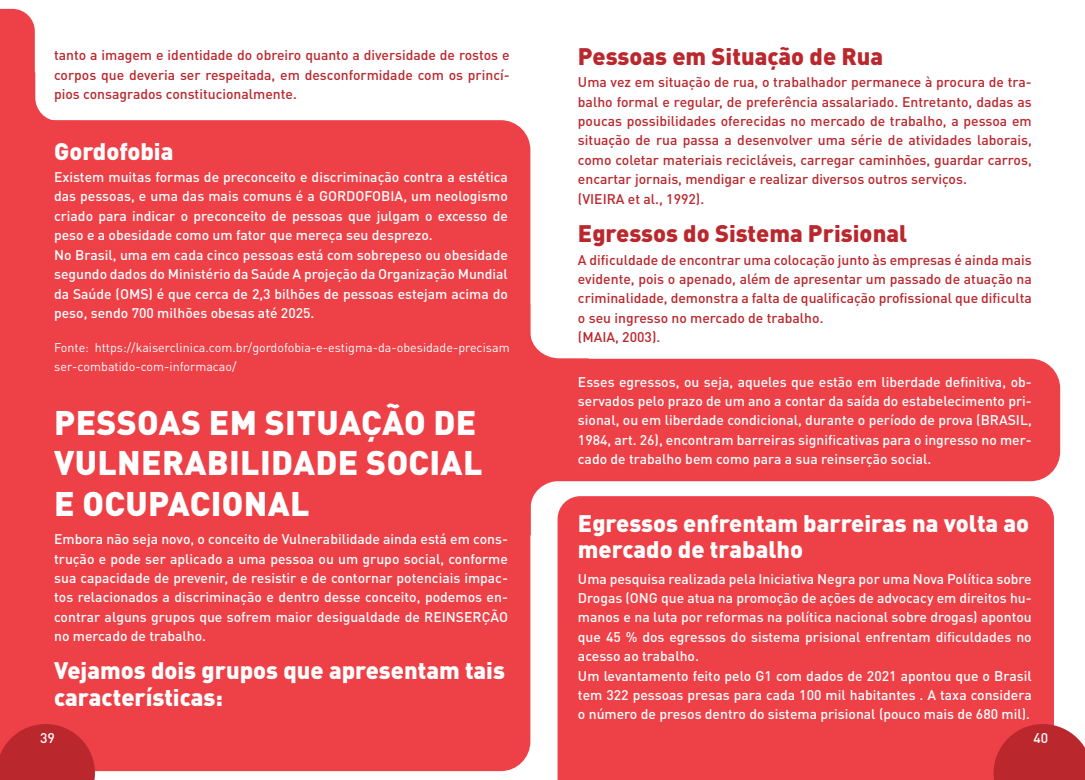
<style>
.page{position:relative;width:1085px;height:780px;background:#fff}
.page>*{position:absolute;margin:0;border:0;box-sizing:border-box;transform-origin:0 0}
.t1{font:900 33.75px/40.5px "DIN Pro";letter-spacing:.01em;color:#fff}
.t2{font:900 23.62px/26.2px "DIN Pro";color:#fff}
.t3{font:900 23.62px "DIN Pro";color:#ba272d}
.t4{font:500 13.88px/19.4px "DIN Pro";color:#fff}
.t5{font:500 13.88px/19.4px "DIN Pro";color:#ba272d}
.t6{font:12.5px/19.4px "DIN Pro";color:#fff}
</style>
<div class="page">
<div style="left:557px;top:496px;width:496px;height:284px;background:#ee4047"></div>
<div style="left:0;top:120px;width:530px;height:651px;background:#ee4047"></div>
<svg style="left:501px;top:478px;width:88px;height:57px"></svg>
<div style="left:484px;top:359px;width:575px;height:122px;background:#ee4047;border-radius:30px"></div>
<svg style="left:500px;top:304px;width:88px;height:58px"></svg>
<svg style="left:0;top:9px;width:79px;height:137px"></svg>
<svg style="left:0;top:724px;width:95px;height:56px"></svg>
<svg style="left:993px;top:724px;width:91px;height:56px"></svg>
<p class="t5" style="left:54px;top:45px;width:457px;text-align:justify">tanto a imagem e identidade do obreiro quanto a diversidade de rostos e corpos que deveria ser respeitada, em desconformidade com os princí&shy;pios consagrados constitucionalmente.</p>
<h2 class="t2" style="left:54px;top:137px;width:121px">Gordofobia</h2>
<p class="t4" style="left:54px;top:167px;width:455px">Existem muitas formas de preconceito e discriminação contra a estética das pessoas, e uma das mais comuns é a GORDOFOBIA, um neologismo criado para indicar o preconceito de pessoas que julgam o excesso de peso e a obesidade como um fator que mereça seu desprezo.<br>No Brasil, uma em cada cinco pessoas está com sobrepeso ou obesidade segundo dados do Ministério da Saúde A projeção da Organização Mundial da Saúde (OMS) é que cerca de 2,3 bilhões de pessoas estejam acima do peso, sendo 700 milhões obesas até 2025.</p>
<p class="t6" style="left:54px;top:337px;width:457px">Fonte: https://kaiserclinica.com.br/gordofobia-e-estigma-da-obesidade-precisam ser-combatido-com-informacao/</p>
<h1 class="t1" style="left:54px;top:401px;width:430px">PESSOAS EM SITUAÇÃO DE<br>VULNERABILIDADE SOCIAL<br>E OCUPACIONAL</h1>
<p class="t4" style="left:54px;top:529px;width:455px;text-align:justify">Embora não seja novo, o conceito de Vulnerabilidade ainda está em cons&shy;trução e pode ser aplicado a uma pessoa ou um grupo social, conforme sua capacidade de prevenir, de resistir e de contornar potenciais impac&shy;tos relacionados a discriminação e dentro desse conceito, podemos en&shy;contrar alguns grupos que sofrem maior desigualdade de REINSERÇÃO no mercado de trabalho.</p>
<h2 class="t2" style="left:54px;top:656px;width:452px">Vejamos dois grupos que apresentam tais características:</h2>
<h2 class="t3" style="left:578px;top:40px;width:307px">Pessoas em Situação de Rua</h2>
<p class="t5" style="left:578px;top:72px;width:455px">Uma vez em situação de rua, o trabalhador permanece à procura de tra&shy;balho formal e regular, de preferência assalariado. Entretanto, dadas as poucas possibilidades oferecidas no mercado de trabalho, a pessoa em situação de rua passa a desenvolver uma série de atividades laborais, como coletar materiais recicláveis, carregar caminhões, guardar carros, encartar jornais, mendigar e realizar diversos outros serviços.<br>(VIEIRA et al., 1992).</p>
<h2 class="t3" style="left:578px;top:218px;width:330px">Egressos do Sistema Prisional</h2>
<p class="t5" style="left:578px;top:249px;width:455px">A dificuldade de encontrar uma colocação junto às empresas é ainda mais evidente, pois o apenado, além de apresentar um passado de atuação na criminalidade, demonstra a falta de qualificação profissional que dificulta o seu ingresso no mercado de trabalho.<br>(MAIA, 2003).</p>
<p class="t4" style="left:578px;top:371px;width:455px;text-align:justify">Esses egressos, ou seja, aqueles que estão em liberdade definitiva, ob&shy;servados pelo prazo de um ano a contar da saída do estabelecimento pri&shy;sional, ou em liberdade condicional, durante o período de prova (BRASIL, 1984, art. 26), encontram barreiras significativas para o ingresso no mer&shy;cado de trabalho bem como para a sua reinserção social.</p>
<h2 class="t2" style="left:578px;top:509px;width:452px">Egressos enfrentam barreiras na volta ao mercado de trabalho</h2>
<p class="t4" style="left:578px;top:568px;width:455px">Uma pesquisa realizada pela Iniciativa Negra por uma Nova Política sobre Drogas (ONG que atua na promoção de ações de advocacy em direitos hu&shy;manos e na luta por reformas na política nacional sobre drogas) apontou que 45 % dos egressos do sistema prisional enfrentam dificuldades no acesso ao trabalho.<br>Um levantamento feito pelo G1 com dados de 2021 apontou que o Brasil tem 322 pessoas presas para cada 100 mil habitantes . A taxa considera o número de presos dentro do sistema prisional (pouco mais de 680 mil).</p>
<p class="t4" style="left:40px;top:727px;width:16px">39</p>
<p class="t4" style="left:1033px;top:727px;width:16px">40</p>
</div>
